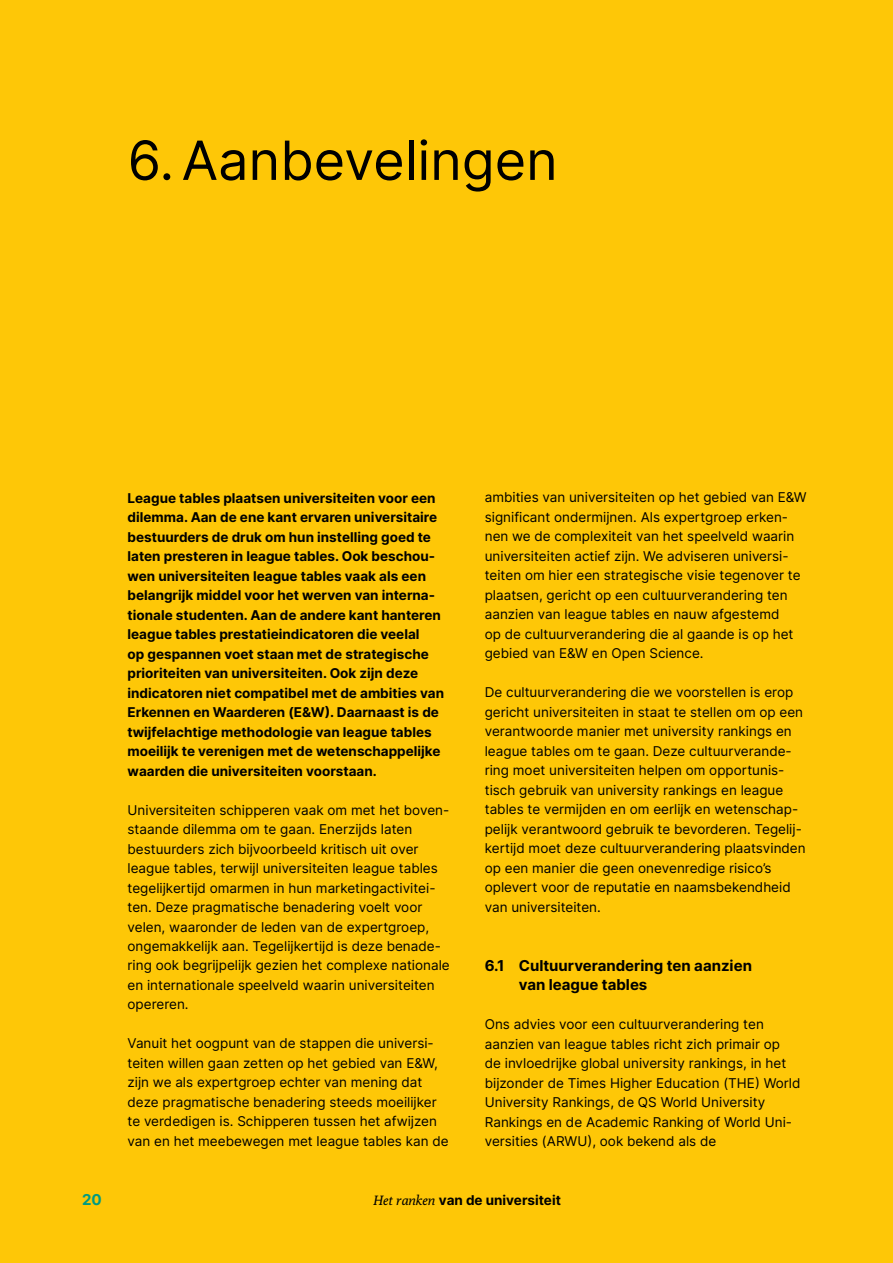
<style>
.page{position:relative;width:893px;height:1263px;background:#fec707}
.page>*{position:absolute;margin:0;border:0;box-sizing:border-box;transform-origin:0 0}
.t1{font:54px "Inter";color:#000}
.t2{font:700 15px/19.5px "Inter";color:#000}
.t3{font:700 15px "Inter";color:#009b82}
.t4{font:13.5px/19.5px "Inter";color:#000}
.t5{font:700 13.5px/19.5px "Inter";color:#000}
.s1{font-family:"Poly";font-weight:400;font-style:italic}
</style>
<div class="page">
<h1 class="t1" style="left:128px;top:121px;width:432px">6.Aanbevelingen</h1>
<p class="t5" style="left:128px;top:488px;width:318px">League tables plaatsen universiteiten voor een dilemma. Aan de ene kant ervaren universitaire bestuurders de druk om hun instelling goed te laten presteren in league tables. Ook beschou&shy;wen universiteiten league tables vaak als een belangrijk middel voor het werven van interna&shy;tionale studenten. Aan de andere kant hanteren league tables prestatieindicatoren die veelal<br>op gespannen voet staan met de strategische prioriteiten van universiteiten. Ook zijn deze indicatoren niet compatibel met de ambities van Erkennen en Waarderen (E&amp;W). Daarnaast is de twijfelachtige methodologie van league tables moeilijk te verenigen met de wetenschappelijke waarden die universiteiten voorstaan.</p>
<p class="t4" style="left:128px;top:799px;width:324px">Universiteiten schipperen vaak om met het boven&shy;staande dilemma om te gaan. Enerzijds laten bestuurders zich bijvoorbeeld kritisch uit over league tables, terwijl universiteiten league tables tegelijkertijd omarmen in hun marketingactivitei&shy;ten. Deze pragmatische benadering voelt voor velen, waaronder de leden van de expertgroep, ongemakkelijk aan. Tegelijkertijd is deze benade&shy;ring ook begrijpelijk gezien het complexe nationale en internationale speelveld waarin universiteiten opereren.</p>
<p class="t4" style="left:128px;top:1033px;width:323px">Vanuit het oogpunt van de stappen die universi&shy;teiten willen gaan zetten op het gebied van E&amp;W, zijn we als expertgroep echter van mening dat deze pragmatische benadering steeds moeilijker te verdedigen is. Schipperen tussen het afwijzen van en het meebewegen met league tables kan de</p>
<p class="t4" style="left:485px;top:487px;width:323px">ambities van universiteiten op het gebied van E&amp;W significant ondermijnen. Als expertgroep erken&shy;nen we de complexiteit van het speelveld waarin universiteiten actief zijn. We adviseren universi&shy;teiten om hier een strategische visie tegenover te plaatsen, gericht op een cultuurverandering ten aanzien van league tables en nauw afgestemd<br>op de cultuurverandering die al gaande is op het gebied van E&amp;W en Open Science.</p>
<p class="t4" style="left:485px;top:682px;width:322px">De cultuurverandering die we voorstellen is erop gericht universiteiten in staat te stellen om op een verantwoorde manier met university rankings en league tables om te gaan. Deze cultuurverande&shy;ring moet universiteiten helpen om opportunis&shy;tisch gebruik van university rankings en league tables te vermijden en om eerlijk en wetenschap&shy;pelijk verantwoord gebruik te bevorderen. Tegelij&shy;kertijd moet deze cultuurverandering plaatsvinden op een manier die geen onevenredige risico’s oplevert voor de reputatie en naamsbekendheid van universiteiten.</p>
<p class="t2" style="left:519px;top:955px;width:235px;text-indent:-34px">6.1 Cultuurverandering ten aanzien van league tables</p>
<p class="t4" style="left:485px;top:1014px;width:317px">Ons advies voor een cultuurverandering ten aanzien van league tables richt zich primair op<br>de invloedrijke global university rankings, in het bijzonder de Times Higher Education (THE) World University Rankings, de QS World University Rankings en de Academic Ranking of World Uni&shy;versities (ARWU), ook bekend als de</p>
<p class="t3" style="left:82px;top:1188px;width:21px">20</p>
<p class="t5" style="left:373px;top:1189px;width:189px"><span class="s1">Het ranken</span> van de universiteit</p>
</div>
